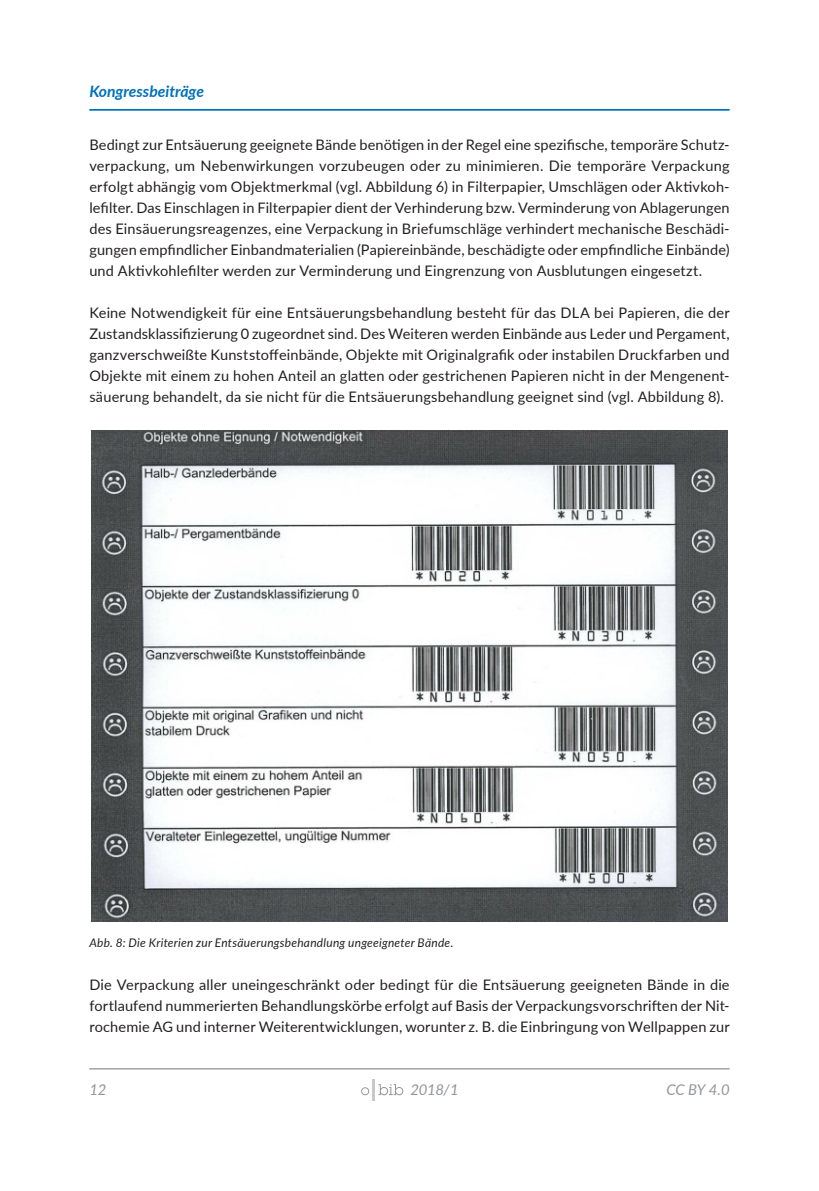
<style>
.page{position:relative;width:819px;height:1191px;background:#fff}
.page>*{position:absolute;margin:0;border:0;box-sizing:border-box;transform-origin:0 0}
.t1{font:italic 700 15.75px "Lato";color:#0071b9}
.t2{font:italic 14.88px "Lato";letter-spacing:-.015em;color:#939598}
.paragraph{font:14.53px/21px "Lato";letter-spacing:.01em;color:#231f20;text-align:justify}
.t3{font:italic 11.9px "Lato";letter-spacing:.02em;color:#231f20}
</style>
<div class="page">
<hr style="left:89px;top:1068px;width:640px;height:1px;background:#939598">
<hr style="left:372px;top:1079px;width:3px;height:21px;background:#c7c8ca">
<svg style="left:361px;top:1087px;width:8px;height:8px"></svg>
<svg style="left:378px;top:1084px;width:25px;height:11px"></svg>
<img style="left:91px;top:431px;width:636px;height:490px">
<hr style="left:89px;top:109px;width:640px;height:2px;background:#0071b9">
<p class="t1" style="left:89px;top:80px;width:116px">Kongressbeiträge</p>
<p class="paragraph" style="left:89px;top:134px;width:641px">Bedingt zur Entsäuerung geeignete Bände benötigen in der Regel eine spezifische, temporäre Schutz&shy;verpackung, um Nebenwirkungen vorzubeugen oder zu minimieren. Die temporäre Verpackung erfolgt abhängig vom Objektmerkmal (vgl. Abbildung 6) in Filterpapier, Umschlägen oder Aktivkoh&shy;lefilter. Das Einschlagen in Filterpapier dient der Verhinderung bzw. Verminderung von Ablagerungen des Einsäuerungsreagenzes, eine Verpackung in Briefumschläge verhindert mechanische Beschädi&shy;gungen empfindlicher Einbandmaterialien (Papiereinbände, beschädigte oder empfindliche Einbände) und Aktivkohlefilter werden zur Verminderung und Eingrenzung von Ausblutungen eingesetzt.</p>
<p class="paragraph" style="left:89px;top:302px;width:641px">Keine Notwendigkeit für eine Entsäuerungsbehandlung besteht für das DLA bei Papieren, die der Zustandsklassifizierung 0 zugeordnet sind. Des Weiteren werden Einbände aus Leder und Pergament, ganzverschweißte Kunststoffeinbände, Objekte mit Originalgrafik oder instabilen Druckfarben und Objekte mit einem zu hohen Anteil an glatten oder gestrichenen Papieren nicht in der Mengenent&shy;säuerung behandelt, da sie nicht für die Entsäuerungsbehandlung geeignet sind (vgl. Abbildung 8).</p>
<p class="t3" style="left:89px;top:933px;width:365px">Abb. 8: Die Kriterien zur Entsäuerungsbehandlung ungeeigneter Bände.</p>
<p class="paragraph" style="left:89px;top:974px;width:641px">Die Verpackung aller uneingeschränkt oder bedingt für die Entsäuerung geeigneten Bände in die fortlaufend nummerierten Behandlungskörbe erfolgt auf Basis der Verpackungsvorschriften der Nit&shy;rochemie AG und interner Weiterentwicklungen, worunter z. B. die Einbringung von Wellpappen zur</p>
<p class="t2" style="left:89px;top:1079px;width:19px">12</p>
<p class="t2" style="left:410px;top:1079px;width:50px">2018/1</p>
<p class="t2" style="left:666px;top:1079px;width:65px">CC BY 4.0</p>
</div>
